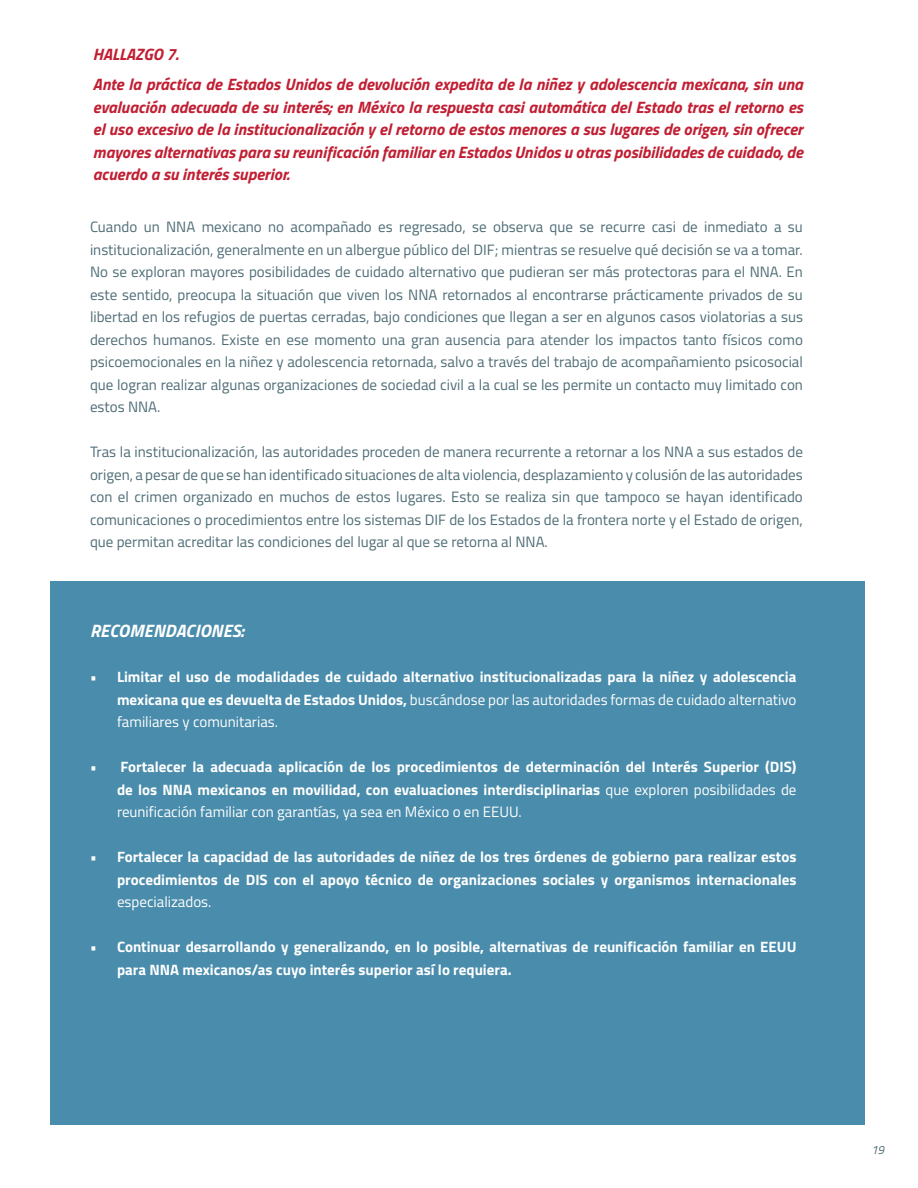
<style>
.page{position:relative;width:918px;height:1188px;background:#fff}
.page>*{position:absolute;margin:0;border:0;box-sizing:border-box;transform-origin:0 0}
.t1{font:italic 700 18px "Titillium";letter-spacing:.01em;color:#fff}
.t2{font:italic 700 16.5px/22.5px "Titillium";color:#c11f33}
.t3{font:15px/22.5px "Titillium";color:#4e6c76;text-align:justify}
.t4{font:700 15px/22.5px "Titillium";color:#fff;text-align:justify}
.t5{font:15px "Titillium";color:#fff}
.t6{font:italic 12px "Titillium";color:#4e6c76}
.s1{font-weight:400}
</style>
<div class="page">
<div style="left:51px;top:581px;width:814px;height:544px;background:#498cab"></div>
<p class="t2" style="left:93px;top:38px;width:711px;line-height:30px">HALLAZGO 7.<br>Ante la práctica de Estados Unidos de devolución expedita de la niñez y adolescencia mexicana, sin una</p>
<p class="t2" style="left:93px;top:94px;width:712px;text-align:justify">evaluación adecuada de su interés; en México la respuesta casi automática del Estado tras el retorno es el uso excesivo de la institucionalización y el retorno de estos menores a sus lugares de origen, sin ofrecer mayores alternativas para su reunificación familiar en Estados Unidos u otras posibilidades de cuidado, de acuerdo a su interés superior.</p>
<p class="t3" style="left:90px;top:215px;width:714px">Cuando un NNA mexicano no acompañado es regresado, se observa que se recurre casi de inmediato a su institucionalización, generalmente en un albergue público del DIF; mientras se resuelve qué decisión se va a tomar.<br>No se exploran mayores posibilidades de cuidado alternativo que pudieran ser más protectoras para el NNA. En este sentido, preocupa la situación que viven los NNA retornados al encontrarse prácticamente privados de su libertad en los refugios de puertas cerradas, bajo condiciones que llegan a ser en algunos casos violatorias a sus derechos humanos. Existe en ese momento una gran ausencia para atender los impactos tanto físicos como psicoemocionales en la niñez y adolescencia retornada, salvo a través del trabajo de acompañamiento psicosocial que logran realizar algunas organizaciones de sociedad civil a la cual se les permite un contacto muy limitado con estos NNA.</p>
<p class="t3" style="left:90px;top:440px;width:714px">Tras la institucionalización, las autoridades proceden de manera recurrente a retornar a los NNA a sus estados de origen, a pesar de que se han identificado situaciones de alta violencia, desplazamiento y colusión de las autoridades con el crimen organizado en muchos de estos lugares. Esto se realiza sin que tampoco se hayan identificado comunicaciones o procedimientos entre los sistemas DIF de los Estados de la frontera norte y el Estado de origen, que permitan acreditar las condiciones del lugar al que se retorna al NNA.</p>
<p class="t1" style="left:90px;top:617px;width:155px">RECOMENDACIONES:</p>
<p class="t4" style="left:117px;top:665px;width:681px;text-indent:-27px">• Limitar el uso de modalidades de cuidado alternativo institucionalizadas para la niñez y adolescencia mexicana que es devuelta de Estados Unidos, <span class="s1">buscándose por las autoridades formas de cuidado alternativo familiares y comunitarias.</span></p>
<p class="t4" style="left:117px;top:755px;width:681px;text-indent:-27px">• ●Fortalecer la adecuada aplicación de los procedimientos de determinación del Interés Superior (DIS) de los NNA mexicanos en movilidad, con evaluaciones interdisciplinarias <span class="s1">que exploren posibilidades de reunificación familiar con garantías, ya sea en México o en EEUU.</span></p>
<p class="t4" style="left:90px;top:845px;width:708px;text-align:right">• Fortalecer la capacidad de las autoridades de niñez de los tres órdenes de gobierno para realizar estos procedimientos de DIS con el apoyo técnico de organizaciones sociales y organismos internacionales</p>
<p class="t5" style="left:117px;top:891px;width:96px">especializados.</p>
<p class="t4" style="left:117px;top:935px;width:681px;text-indent:-27px">• Continuar desarrollando y generalizando, en lo posible, alternativas de reunificación familiar en EEUU para NNA mexicanos/as cuyo interés superior así lo requiera.</p>
<p class="t6" style="left:871px;top:1141px;width:15px">19</p>
</div>
